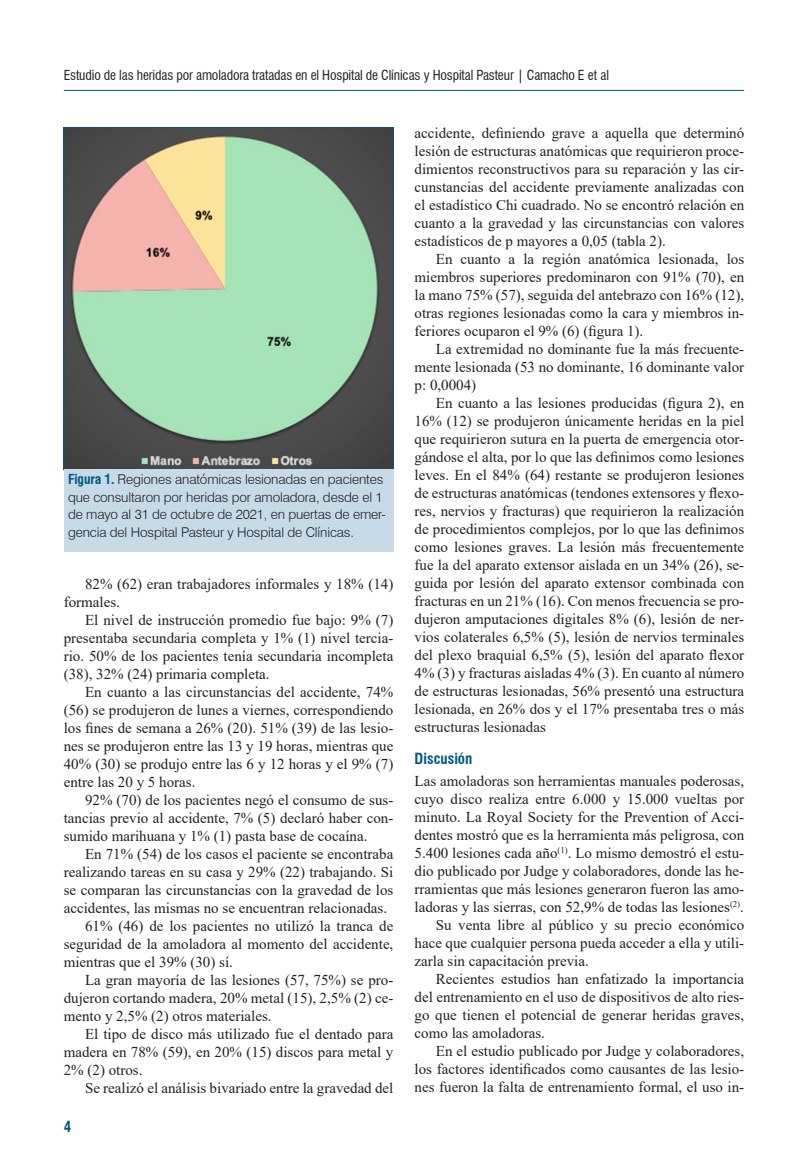
<style>
.page{position:relative;width:808px;height:1170px;background:#fff}
.page>*{position:absolute;margin:0;border:0;box-sizing:border-box;transform-origin:0 0}
.primer{font:15px/18px "Times New Roman";color:#231f20;text-align:justify}
.sub_1{font:700 condensed 15px "Swiss 721 BT";color:#005883}
.t1{font:300 13.5px/17.5px "Swiss 721 BT";letter-spacing:-.01em;color:#231f20}
.t2{font:condensed 13.5px "Swiss 721 BT";letter-spacing:-.01em;color:#231f20}
.s1{font-weight:700;font-stretch:condensed;color:#005883}
</style>
<div class="page">
<hr style="left:64px;top:90px;width:680px;height:1px;background:#005883">
<img style="left:66px;top:129px;width:325px;height:338px">
<div style="left:64px;top:127px;width:329px;height:342px;border:1px solid #005883"></div>
<div style="left:64px;top:469px;width:329px;height:82px;background:#c6dae8"></div>
<p class="t2" style="left:64px;top:67px;width:547px">Estudio de las heridas por amoladora tratadas en el Hospital de Clínicas y Hospital Pasteur | Camacho E et al</p>
<p class="t1" style="left:68px;top:470px;width:319px"><span class="s1">Figura 1.</span> Regiones anatómicas lesionadas en pacientes que consultaron por heridas por amoladora, desde el 1 de mayo al 31 de octubre de 2021, en puertas de emer&shy;gencia del Hospital Pasteur y Hospital de Clínicas.</p>
<p class="primer" style="left:64px;top:574px;width:331px;text-indent:21px">82% (62) eran trabajadores informales y 18% (14) formales.</p>
<p class="primer" style="left:64px;top:610px;width:331px;text-indent:21px">El nivel de instrucción promedio fue bajo: 9% (7) presentaba secundaria completa y 1% (1) nivel tercia&shy;rio. 50% de los pacientes tenía secundaria incompleta (38), 32% (24) primaria completa.</p>
<p class="primer" style="left:64px;top:682px;width:331px;text-indent:21px">En cuanto a las circunstancias del accidente, 74% (56) se produjeron de lunes a viernes, correspondiendo los fines de semana a 26% (20). 51% (39) de las lesio&shy;nes se produjeron entre las 13 y 19 horas, mientras que 40% (30) se produjo entre las 6 y 12 horas y el 9% (7) entre las 20 y 5 horas.</p>
<p class="primer" style="left:64px;top:790px;width:331px;text-indent:21px">92% (70) de los pacientes negó el consumo de sus&shy;tancias previo al accidente, 7% (5) declaró haber con&shy;sumido marihuana y 1% (1) pasta base de cocaína.</p>
<p class="primer" style="left:64px;top:844px;width:331px;text-indent:21px">En 71% (54) de los casos el paciente se encontraba realizando tareas en su casa y 29% (22) trabajando. Si se comparan las circunstancias con la gravedad de los accidentes, las mismas no se encuentran relacionadas.</p>
<p class="primer" style="left:64px;top:916px;width:331px;text-indent:21px">61% (46) de los pacientes no utilizó la tranca de seguridad de la amoladora al momento del accidente, mientras que el 39% (30) sí.</p>
<p class="primer" style="left:64px;top:970px;width:331px;text-indent:21px">La gran mayoría de las lesiones (57, 75%) se pro&shy;dujeron cortando madera, 20% metal (15), 2,5% (2) ce&shy;mento y 2,5% (2) otros materiales.</p>
<p class="primer" style="left:64px;top:1024px;width:331px;text-indent:21px">El tipo de disco más utilizado fue el dentado para madera en 78% (59), en 20% (15) discos para metal y 2% (2) otros.</p>
<p class="primer" style="left:85px;top:1078px;width:310px">Se realizó el análisis bivariado entre la gravedad del</p>
<p class="sub_1" style="left:64px;top:1116px;width:9px">4</p>
<p class="primer" style="left:415px;top:123px;width:331px">accidente, definiendo grave a aquella que determinó lesión de estructuras anatómicas que requirieron proce&shy;dimientos reconstructivos para su reparación y las cir&shy;cunstancias del accidente previamente analizadas con el estadístico Chi cuadrado. No se encontró relación en cuanto a la gravedad y las circunstancias con valores estadísticos de p mayores a 0,05 (tabla 2).</p>
<p class="primer" style="left:415px;top:249px;width:331px;text-indent:21px">En cuanto a la región anatómica lesionada, los miembros superiores predominaron con 91% (70), en la mano 75% (57), seguida del antebrazo con 16% (12), otras regiones lesionadas como la cara y miembros in&shy;feriores ocuparon el 9% (6) (figura 1).</p>
<p class="primer" style="left:415px;top:339px;width:331px;text-indent:21px">La extremidad no dominante fue la más frecuente&shy;mente lesionada (53 no dominante, 16 dominante valor p: 0,0004)</p>
<p class="primer" style="left:415px;top:393px;width:331px;text-indent:21px">En cuanto a las lesiones producidas (figura 2), en 16% (12) se produjeron únicamente heridas en la piel que requirieron sutura en la puerta de emergencia otor&shy;gándose el alta, por lo que las definimos como lesiones leves. En el 84% (64) restante se produjeron lesiones de estructuras anatómicas (tendones extensores y flexo&shy;res, nervios y fracturas) que requirieron la realización de procedimientos complejos, por lo que las definimos como lesiones graves. La lesión más frecuentemente fue la del aparato extensor aislada en un 34% (26), se&shy;guida por lesión del aparato extensor combinada con fracturas en un 21% (16). Con menos frecuencia se pro&shy;dujeron amputaciones digitales 8% (6), lesión de ner&shy;vios colaterales 6,5% (5), lesión de nervios terminales del plexo braquial 6,5% (5), lesión del aparato flexor 4% (3) y fracturas aisladas 4% (3). En cuanto al número de estructuras lesionadas, 56% presentó una estructura lesionada, en 26% dos y el 17% presentaba tres o más estructuras lesionadas</p>
<p class="sub_1" style="left:415px;top:749px;width:59px">Discusión</p>
<p class="primer" style="left:415px;top:771px;width:331px">Las amoladoras son herramientas manuales poderosas, cuyo disco realiza entre 6.000 y 15.000 vueltas por minuto. La Royal Society for the Prevention of Acci&shy;dentes mostró que es la herramienta más peligrosa, con 5.400 lesiones cada año<sup>(1)</sup>. Lo mismo demostró el estu&shy;dio publicado por Judge y colaboradores, donde las he&shy;rramientas que más lesiones generaron fueron las amo&shy;ladoras y las sierras, con 52,9% de todas las lesiones<sup>(2)</sup>.</p>
<p class="primer" style="left:415px;top:915px;width:331px;text-indent:21px">Su venta libre al público y su precio económico hace que cualquier persona pueda acceder a ella y utili&shy;zarla sin capacitación previa.</p>
<p class="primer" style="left:415px;top:969px;width:331px;text-indent:21px">Recientes estudios han enfatizado la importancia del entrenamiento en el uso de dispositivos de alto ries&shy;go que tienen el potencial de generar heridas graves, como las amoladoras.</p>
<p class="primer" style="left:415px;top:1041px;width:331px;text-indent:21px">En el estudio publicado por Judge y colaboradores, los factores identificados como causantes de las lesio&shy;nes fueron la falta de entrenamiento formal, el uso in-</p>
</div>
